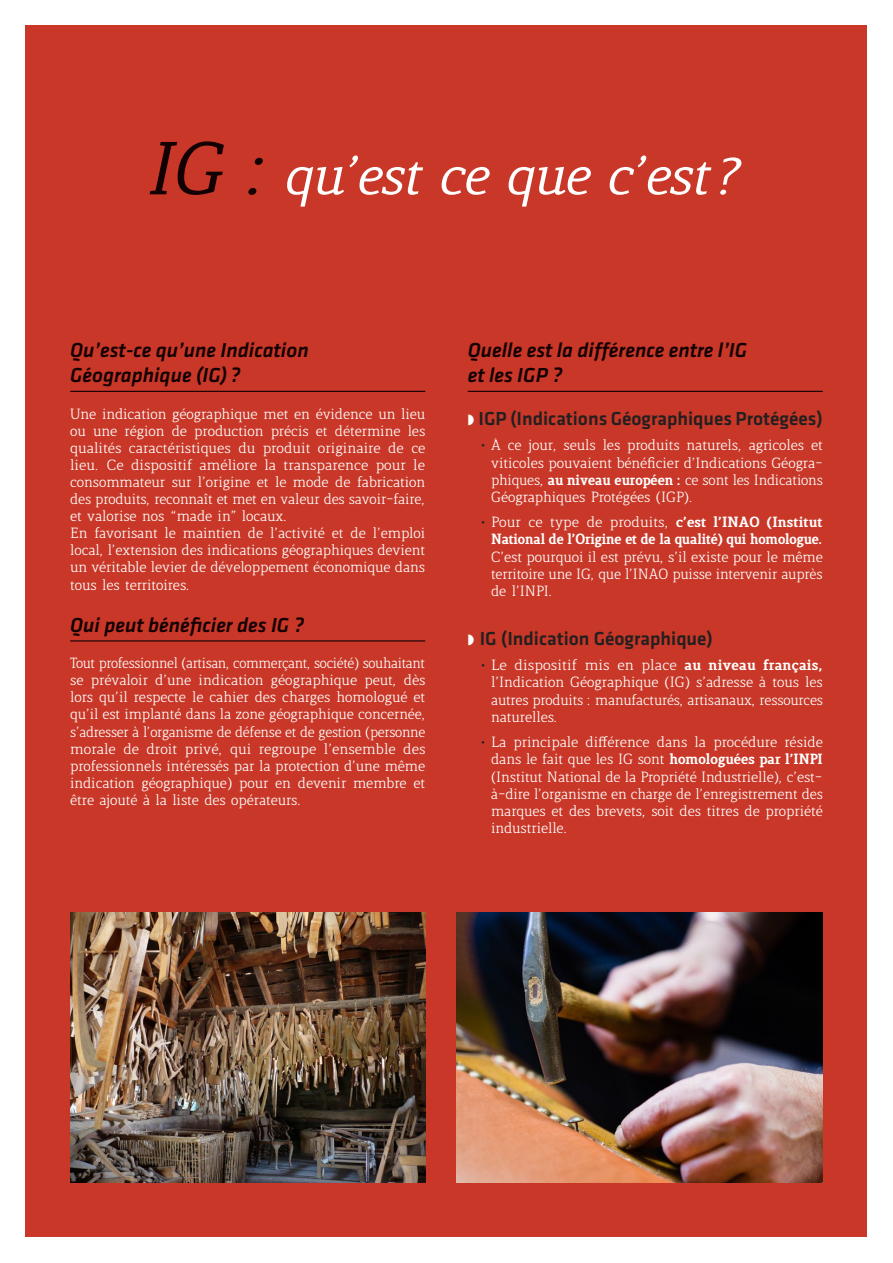
<style>
.page{position:relative;width:893px;height:1263px;background:#fff}
.page>*{position:absolute;margin:0;border:0;box-sizing:border-box;transform-origin:0 0}
.t1{font:italic 52.95px "Lenga";letter-spacing:-.005em;color:#fff}
.t2{font:21px/25.2px "Klavika Medium Italic OSF";color:#130002}
.t3{font:500 19.5px "Klavika";color:#231f20}
.t4{font:300 14.25px/17.1px "Lenga";color:#fff;text-align:justify}
.t5{font:300 14.25px/17.1px "Lenga";color:#fff;text-align:justify;scale:.96 1}
.s1{font-size:72px;color:#130002}
.s2{color:#fff}
.s3{color:#231f20}
.s4{font-weight:900}
</style>
<div class="page">
<div style="left:26px;top:26px;width:841px;height:1211px;background:#c83727"></div>
<hr style="left:70px;top:391px;width:355px;height:1px;background:#130002">
<hr style="left:70px;top:640px;width:355px;height:1px;background:#130002">
<hr style="left:468px;top:391px;width:355px;height:1px;background:#130002">
<img style="left:70px;top:912px;width:355px;height:270px">
<img style="left:456px;top:912px;width:367px;height:270px">
<p class="t1" style="left:145px;top:150px;width:593px"><span class="s1">IG :</span> qu’est ce que c’est ?</p>
<p class="t2" style="left:70px;top:338px;width:240px">Qu’est-ce qu’une Indication<br>Géographique (IG) ?</p>
<p class="t4" style="left:70px;top:406px;width:357px">Une indication géographique met en évidence un lieu ou une région de production précis et détermine les qualités caractéristiques du produit originaire de ce lieu. Ce dispositif améliore la transparence pour le consommateur sur l’origine et le mode de fabrication des produits, reconnaît et met en valeur des savoir-faire, et valorise nos “made in” locaux.</p>
<p class="t4" style="left:70px;top:525px;width:357px">En favorisant le maintien de l’activité et de l’emploi local, l’extension des indications géographiques devient un véritable levier de développement économique dans tous les territoires.</p>
<p class="t2" style="left:70px;top:612px;width:235px">Qui peut bénéficier des IG ?</p>
<p class="t5" style="left:70px;top:655px;width:372px">Tout professionnel (artisan, commerçant, société) souhaitant se prévaloir d’une indication géographique peut, dès lors qu’il respecte le cahier des charges homologué et qu’il est implanté dans la zone géographique concernée, s’adresser à l’organisme de défense et de gestion (personne morale de droit privé, qui regroupe l’ensemble des professionnels intéressés par la protection d’une même indication géographique) pour en devenir membre et être ajouté à la liste des opérateurs.</p>
<p class="t2" style="left:468px;top:338px;width:281px">Quelle est la différence entre l’IG et les IGP ?</p>
<p class="t3" style="left:468px;top:408px;width:357px"><span class="s2">◗</span> IGP (Indications Géographiques Protégées)</p>
<p class="t4" style="left:491px;top:438px;width:333px;text-indent:-11px"><span class="s3">•</span> À ce jour, seuls les produits naturels, agricoles et viticoles pouvaient bénéficier d’Indications Géogra&shy;phiques, <span class="s4">au niveau européen :</span> ce sont les Indications Géographiques Protégées (IGP).</p>
<p class="t4" style="left:491px;top:515px;width:333px;text-indent:-11px"><span class="s3">•</span> Pour ce type de produits, <span class="s4">c’est l’INAO (Institut National de l’Origine et de la qualité) qui homologue.<br></span>C’est pourquoi il est prévu, s’il existe pour le même territoire une IG, que l’INAO puisse intervenir auprès de l’INPI.</p>
<p class="t3" style="left:468px;top:628px;width:247px"><span class="s2">◗</span> IG (Indication Géographique)</p>
<p class="t4" style="left:491px;top:658px;width:333px;text-indent:-11px"><span class="s3">•</span> Le dispositif mis en place <span class="s4">au niveau français, </span>l’Indication Géographique (IG) s’adresse à tous les autres produits : manufacturés, artisanaux, ressources naturelles.</p>
<p class="t4" style="left:491px;top:734px;width:333px;text-indent:-11px"><span class="s3">•</span> La principale différence dans la procédure réside dans le fait que les IG sont <span class="s4">homologuées par l’INPI </span>(Institut National de la Propriété Industrielle), c’est&shy;à-dire l’organisme en charge de l’enregistrement des marques et des brevets, soit des titres de propriété industrielle.</p>
</div>
